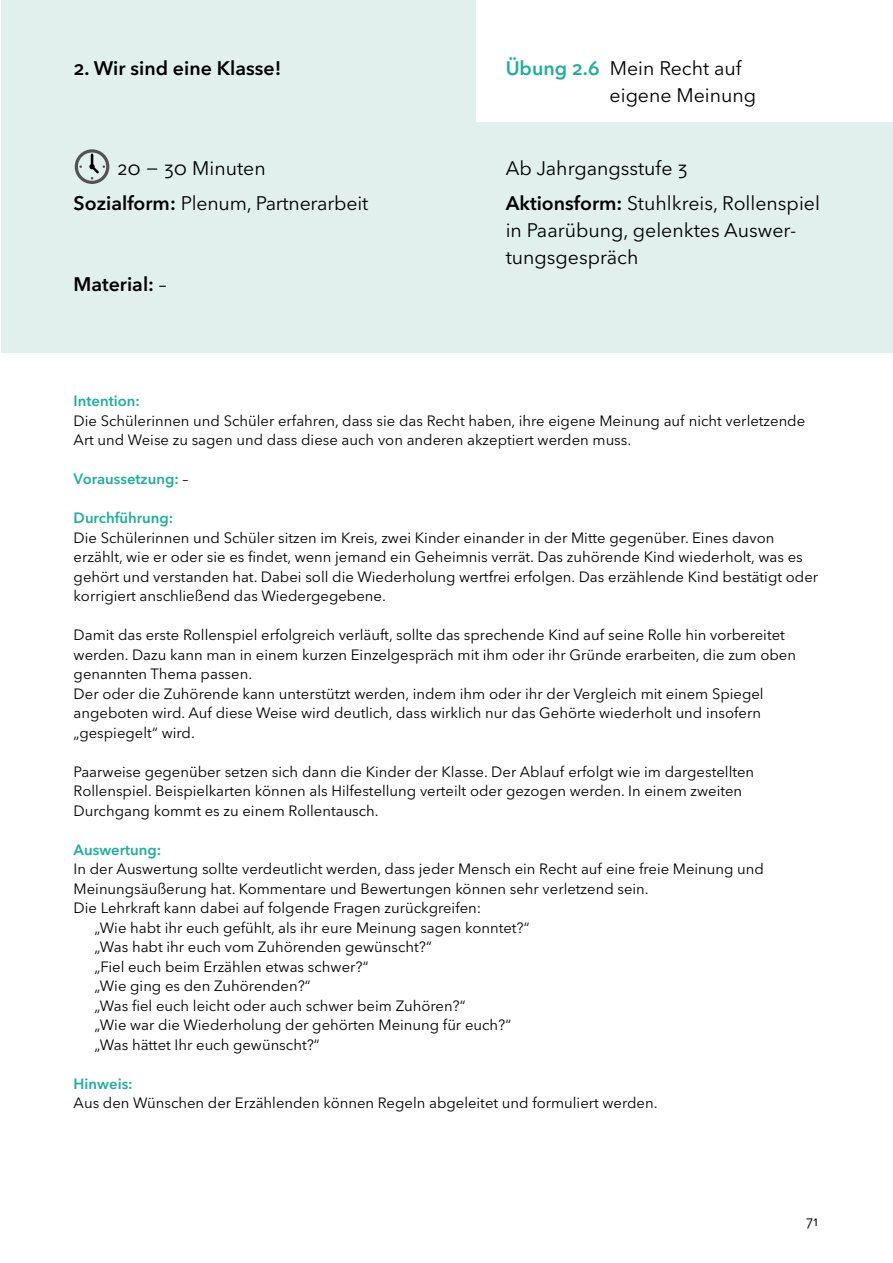
<style>
.page{position:relative;width:893px;height:1263px;background:#fff}
.page>*{position:absolute;margin:0;border:0;box-sizing:border-box;transform-origin:0 0}
.t1{font:19.5px/27px "Avenir Next LT Pro";color:#000}
.t2{font:600 19.5px "Avenir Next LT Pro";color:#000}
.t3{font:14.85px/19.5px "Avenir Next LT Pro";color:#000}
.t4{font:600 14.85px "Avenir Next LT Pro";color:#1eae9c}
.t5{font:14.25px "Avenir Next LT Pro";color:#000}
.s1{font-weight:600;color:#1eae9c}
.s2{font-weight:600}
.s3{font-weight:400}
.s4{font-weight:400;color:#000}
</style>
<div class="page">
<div style="left:1px;top:0;width:892px;height:353px;background:#e1f0ec"></div>
<div style="left:477px;top:0;width:416px;height:122px;background:#fff"></div>
<svg style="left:75px;top:149px;width:34px;height:35px"></svg>
<p class="t2" style="left:74px;top:56px;width:209px">2. Wir sind eine Klasse!</p>
<p class="t1" style="left:610px;top:54px;width:148px;text-indent:-104px"><span class="s1">Übung 2.6</span> Mein Recht auf eigene Meinung</p>
<p class="t1" style="left:118px;top:155px;width:150px">20 − 30 Minuten</p>
<p class="t1" style="left:506px;top:155px;width:183px">Ab Jahrgangsstufe 3</p>
<p class="t1" style="left:74px;top:189px;width:296px"><span class="s2">Sozialform:</span> Plenum, Partnerarbeit</p>
<p class="t1" style="left:506px;top:189px;width:316px"><span class="s2">Aktionsform:</span> Stuhlkreis, Rollenspiel in Paarübung, gelenktes Auswer&shy;tungsgespräch</p>
<p class="t2" style="left:74px;top:272px;width:95px">Material: <span class="s3">–</span></p>
<p class="t4" style="left:74px;top:392px;width:68px">Intention:</p>
<p class="t3" style="left:74px;top:411px;width:733px">Die Schülerinnen und Schüler erfahren, dass sie das Recht haben, ihre eigene Meinung auf nicht verletzende<br>Art und Weise zu sagen und dass diese auch von anderen akzeptiert werden muss.</p>
<p class="t4" style="left:74px;top:470px;width:116px">Voraussetzung: <span class="s4">–</span></p>
<p class="t4" style="left:74px;top:509px;width:101px">Durchführung:</p>
<p class="t3" style="left:74px;top:528px;width:746px">Die Schülerinnen und Schüler sitzen im Kreis, zwei Kinder einander in der Mitte gegenüber. Eines davon erzählt, wie er oder sie es findet, wenn jemand ein Geheimnis verrät. Das zuhörende Kind wiederholt, was es gehört und verstanden hat. Dabei soll die Wiederholung wertfrei erfolgen. Das erzählende Kind bestätigt oder korrigiert anschließend das Wiedergegebene.</p>
<p class="t3" style="left:74px;top:625px;width:724px">Damit das erste Rollenspiel erfolgreich verläuft, sollte das sprechende Kind auf seine Rolle hin vorbereitet werden. Dazu kann man in einem kurzen Einzelgespräch mit ihm oder ihr Gründe erarbeiten, die zum oben genannten Thema passen.</p>
<p class="t3" style="left:74px;top:684px;width:691px">Der oder die Zuhörende kann unterstützt werden, indem ihm oder ihr der Vergleich mit einem Spiegel angeboten wird. Auf diese Weise wird deutlich, dass wirklich nur das Gehörte wiederholt und insofern „gespiegelt“ wird.</p>
<p class="t3" style="left:74px;top:762px;width:682px">Paarweise gegenüber setzen sich dann die Kinder der Klasse. Der Ablauf erfolgt wie im dargestellten<br>Rollenspiel. Beispielkarten können als Hilfestellung verteilt oder gezogen werden. In einem zweiten<br>Durchgang kommt es zu einem Rollentausch.</p>
<p class="t4" style="left:74px;top:840px;width:89px">Auswertung:</p>
<p class="t3" style="left:74px;top:859px;width:692px">In der Auswertung sollte verdeutlicht werden, dass jeder Mensch ein Recht auf eine freie Meinung und<br>Meinungsäußerung hat. Kommentare und Bewertungen können sehr verletzend sein.</p>
<p class="t3" style="left:74px;top:898px;width:409px">Die Lehrkraft kann dabei auf folgende Fragen zurückgreifen:</p>
<p class="t3" style="left:95px;top:918px;width:436px">„Wie habt ihr euch gefühlt, als ihr eure Meinung sagen konntet?“</p>
<p class="t3" style="left:95px;top:937px;width:339px">„Was habt ihr euch vom Zuhörenden gewünscht?“</p>
<p class="t3" style="left:95px;top:957px;width:275px">„Fiel euch beim Erzählen etwas schwer?“</p>
<p class="t3" style="left:95px;top:976px;width:217px">„Wie ging es den Zuhörenden?“</p>
<p class="t3" style="left:95px;top:996px;width:372px">„Was fiel euch leicht oder auch schwer beim Zuhören?“</p>
<p class="t3" style="left:95px;top:1015px;width:418px">„Wie war die Wiederholung der gehörten Meinung für euch?“</p>
<p class="t3" style="left:95px;top:1035px;width:226px">„Was hättet Ihr euch gewünscht?“</p>
<p class="t4" style="left:74px;top:1074px;width:61px">Hinweis:</p>
<p class="t3" style="left:74px;top:1093px;width:585px">Aus den Wünschen der Erzählenden können Regeln abgeleitet und formuliert werden.</p>
<p class="t5" style="left:806px;top:1213px;width:14px">71</p>
</div>
